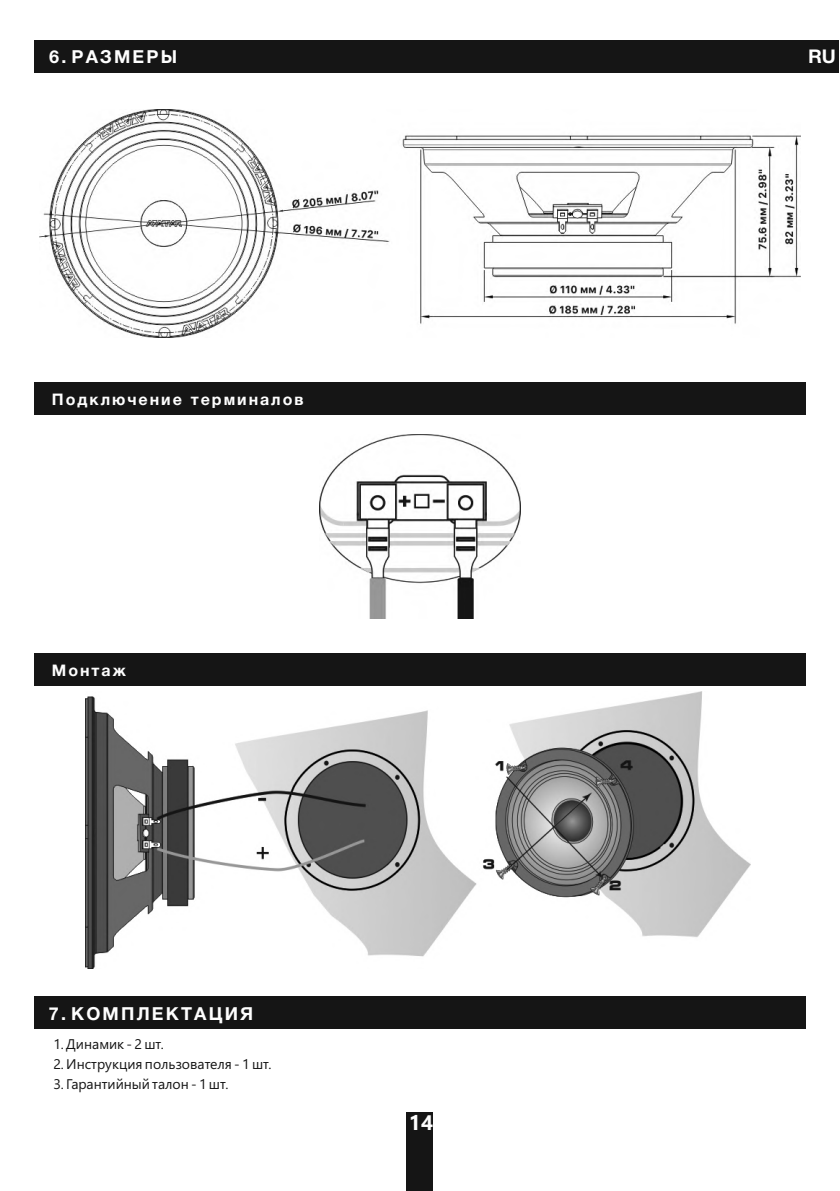
<style>
.page{position:relative;width:840px;height:1191px;background:#fff}
.page>*{position:absolute;margin:0;border:0;box-sizing:border-box;transform-origin:0 0}
.t1{font:700 21px "Segoe UI";color:#fefefe}
.t2{font:700 19px "Helvetica Neue Cyr";color:#fefefe}
.t3{font:700 18px "Helvetica Neue Cyr";letter-spacing:.12em;color:#fefefe}
.t4{font:700 16px "Helvetica Neue Cyr";letter-spacing:.12em;color:#fefefe}
.t5{font:14px "Segoe UI";color:#151515}
</style>
<div class="page">
<div style="left:34px;top:653px;width:771px;height:33px;background:#151515"></div>
<div style="left:34px;top:996px;width:771px;height:33px;background:#151515"></div>
<div style="left:805px;top:40px;width:32px;height:32px;background:#151515"></div>
<div style="left:406px;top:1112px;width:27px;height:78px;background:#151515"></div>
<div style="left:34px;top:382px;width:771px;height:32px;background:#151515"></div>
<div style="left:34px;top:40px;width:771px;height:32px;background:#151515"></div>
<img style="left:85px;top:692px;width:665px;height:277px">
<img style="left:319px;top:435px;width:201px;height:183px">
<img style="left:39px;top:109px;width:761px;height:228px">
<p class="t3" style="left:49px;top:50px;width:129px">6. РАЗМЕРЫ</p>
<p class="t4" style="left:52px;top:393px;width:253px">Подключение терминалов</p>
<p class="t4" style="left:52px;top:665px;width:75px">Монтаж</p>
<p class="t3" style="left:49px;top:1006px;width:206px">7. КОМПЛЕКТАЦИЯ</p>
<p class="t5" style="left:53px;top:1038px;width:112px">1. Динамик - 2 шт.</p>
<p class="t5" style="left:53px;top:1058px;width:219px">2. Инструкция пользователя - 1 шт.</p>
<p class="t5" style="left:53px;top:1078px;width:176px">3. Гарантийный талон - 1 шт.</p>
<h1 class="t1" style="left:408px;top:1115px;width:26px">14</h1>
<h2 class="t2" style="left:807px;top:49px;width:29px">RU</h2>
</div>
